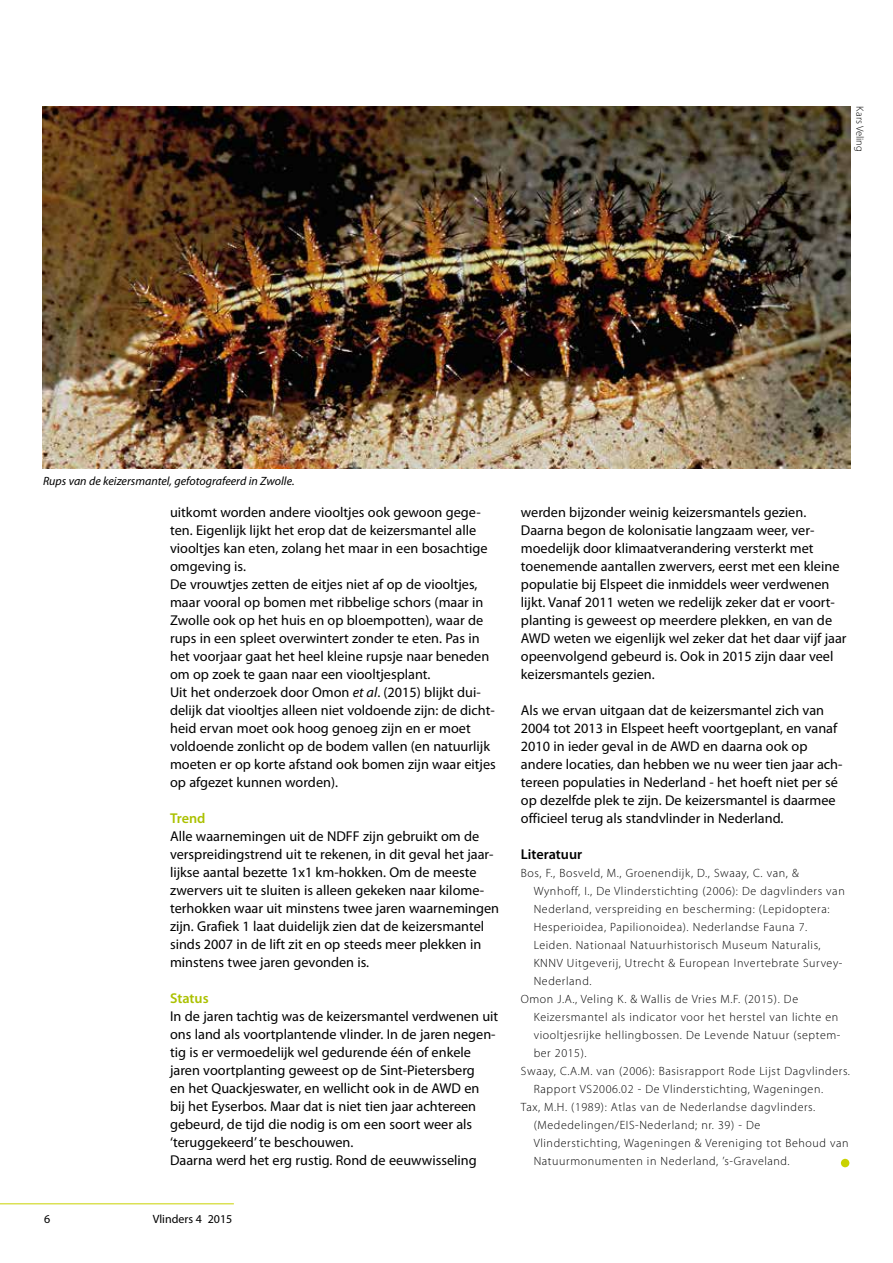
<style>
.page{position:relative;width:893px;height:1263px;background:#fff}
.page>*{position:absolute;margin:0;border:0;box-sizing:border-box;transform-origin:0 0}
.t1{font:14.25px/18px "Myriad Pro";color:#000}
.t2{font:600 14.25px "Myriad Pro";color:#abc100}
.t3{font:600 14.25px "Myriad Pro";color:#000}
.t4{font:300 12px "Myriad Pro";letter-spacing:.05em;color:#000}
.t5{font:italic 12px "Myriad Pro";color:#000}
.t6{font:12px "Myriad Pro";color:#000}
.t7{font:300 10.5px "Myriad Pro";color:#000}
.s1{font-style:italic}
</style>
<div class="page">
<hr style="left:0;top:1203px;width:234px;height:1px;background:#c9d200">
<img style="left:43px;top:106px;width:807px;height:363px">
<div style="left:841px;top:1159px;width:8px;height:8px;background:#c9d200;border-radius:50%"></div>
<p class="t7" style="left:866px;top:106px;width:47px;rotate:90deg">Kars Veling</p>
<p class="t5" style="left:43px;top:474px;width:253px">Rups van de keizersmantel, gefotografeerd in Zwolle.</p>
<p class="t1" style="left:170px;top:503px;width:327px">uitkomt worden andere viooltjes ook gewoon gege&shy;ten. Eigenlijk lijkt het erop dat de keizersmantel alle viooltjes kan eten, zolang het maar in een bosachtige omgeving is.<br>De vrouwtjes zetten de eitjes niet af op de viooltjes, maar vooral op bomen met ribbelige schors (maar in Zwolle ook op het huis en op bloempotten), waar de rups in een spleet overwintert zonder te eten. Pas in het voorjaar gaat het heel kleine rupsje naar beneden om op zoek te gaan naar een viooltjesplant.<br>Uit het onderzoek door Omon <span class="s1">et al</span>. (2015) blijkt dui&shy;delijk dat viooltjes alleen niet voldoende zijn: de dicht&shy;heid ervan moet ook hoog genoeg zijn en er moet voldoende zonlicht op de bodem vallen (en natuurlijk moeten er op korte afstand ook bomen zijn waar eitjes op afgezet kunnen worden).</p>
<p class="t2" style="left:170px;top:809px;width:37px">Trend</p>
<p class="t1" style="left:170px;top:827px;width:331px">Alle waarnemingen uit de NDFF zijn gebruikt om de verspreidingstrend uit te rekenen, in dit geval het jaar&shy;lijkse aantal bezette 1x1 km-hokken. Om de meeste zwervers uit te sluiten is alleen gekeken naar kilome&shy;terhokken waar uit minstens twee jaren waarnemingen zijn. Grafiek 1 laat duidelijk zien dat de keizersmantel sinds 2007 in de lift zit en op steeds meer plekken in minstens twee jaren gevonden is.</p>
<p class="t2" style="left:170px;top:989px;width:40px">Status</p>
<p class="t1" style="left:170px;top:1007px;width:330px">In de jaren tachtig was de keizersmantel verdwenen uit ons land als voortplantende vlinder. In de jaren negen&shy;tig is er vermoedelijk wel gedurende één of enkele jaren voortplanting geweest op de Sint-Pietersberg<br>en het Quackjeswater, en wellicht ook in de AWD en<br>bij het Eyserbos. Maar dat is niet tien jaar achtereen gebeurd, de tijd die nodig is om een soort weer als ‘teruggekeerd’ te beschouwen.<br>Daarna werd het erg rustig. Rond de eeuwwisseling</p>
<p class="t6" style="left:44px;top:1211px;width:8px">6</p>
<p class="t6" style="left:153px;top:1211px;width:81px">Vlinders 4 2015</p>
<p class="t1" style="left:521px;top:503px;width:327px">werden bijzonder weinig keizersmantels gezien.<br>Daarna begon de kolonisatie langzaam weer, ver&shy;moedelijk door klimaatverandering versterkt met toenemende aantallen zwervers, eerst met een kleine populatie bij Elspeet die inmiddels weer verdwenen lijkt. Vanaf 2011 weten we redelijk zeker dat er voort&shy;planting is geweest op meerdere plekken, en van de AWD weten we eigenlijk wel zeker dat het daar vijf jaar opeenvolgend gebeurd is. Ook in 2015 zijn daar veel keizersmantels gezien.</p>
<p class="t1" style="left:521px;top:701px;width:323px">Als we ervan uitgaan dat de keizersmantel zich van 2004 tot 2013 in Elspeet heeft voortgeplant, en vanaf 2010 in ieder geval in de AWD en daarna ook op andere locaties, dan hebben we nu weer tien jaar ach&shy;tereen populaties in Nederland - het hoeft niet per sé op dezelfde plek te zijn. De keizersmantel is daarmee officieel terug als standvlinder in Nederland.</p>
<p class="t3" style="left:521px;top:845px;width:63px">Literatuur</p>
<p class="t4" style="left:521px;top:866px;width:279px">Bos, F., Bosveld, M., Groenendijk, D., Swaay, C. van, &amp;</p>
<p class="t4" style="left:534px;top:884px;width:313px">Wynhoff, I., De Vlinderstichting (2006): De dagvlinders van</p>
<p class="t4" style="left:534px;top:902px;width:297px">Nederland, verspreiding en bescherming: (Lepidoptera:</p>
<p class="t4" style="left:534px;top:920px;width:275px">Hesperioidea, Papilionoidea). Nederlandse Fauna 7.</p>
<p class="t4" style="left:534px;top:938px;width:289px">Leiden. Nationaal Natuurhistorisch Museum Naturalis,</p>
<p class="t4" style="left:534px;top:956px;width:310px">KNNV Uitgeverij, Utrecht &amp; European Invertebrate Survey-</p>
<p class="t4" style="left:534px;top:974px;width:59px">Nederland.</p>
<p class="t4" style="left:521px;top:992px;width:279px">Omon J.A., Veling K. &amp; Wallis de Vries M.F. (2015). De</p>
<p class="t4" style="left:534px;top:1010px;width:306px">Keizersmantel als indicator voor het herstel van lichte en</p>
<p class="t4" style="left:534px;top:1028px;width:308px">viooltjesrijke hellingbossen. De Levende Natuur (septem-</p>
<p class="t4" style="left:534px;top:1046px;width:54px">ber 2015).</p>
<p class="t4" style="left:521px;top:1064px;width:331px">Swaay, C.A.M. van (2006): Basisrapport Rode Lijst Dagvlinders.</p>
<p class="t4" style="left:534px;top:1082px;width:291px">Rapport VS2006.02 - De Vlinderstichting, Wageningen.</p>
<p class="t4" style="left:521px;top:1100px;width:296px">Tax, M.H. (1989): Atlas van de Nederlandse dagvlinders.</p>
<p class="t4" style="left:534px;top:1118px;width:228px">(Mededelingen/EIS-Nederland; nr. 39) - De</p>
<p class="t4" style="left:534px;top:1136px;width:317px">Vlinderstichting, Wageningen &amp; Vereniging tot Behoud van</p>
<p class="t4" style="left:534px;top:1154px;width:258px">Natuurmonumenten in Nederland, ’s-Graveland.</p>
</div>
